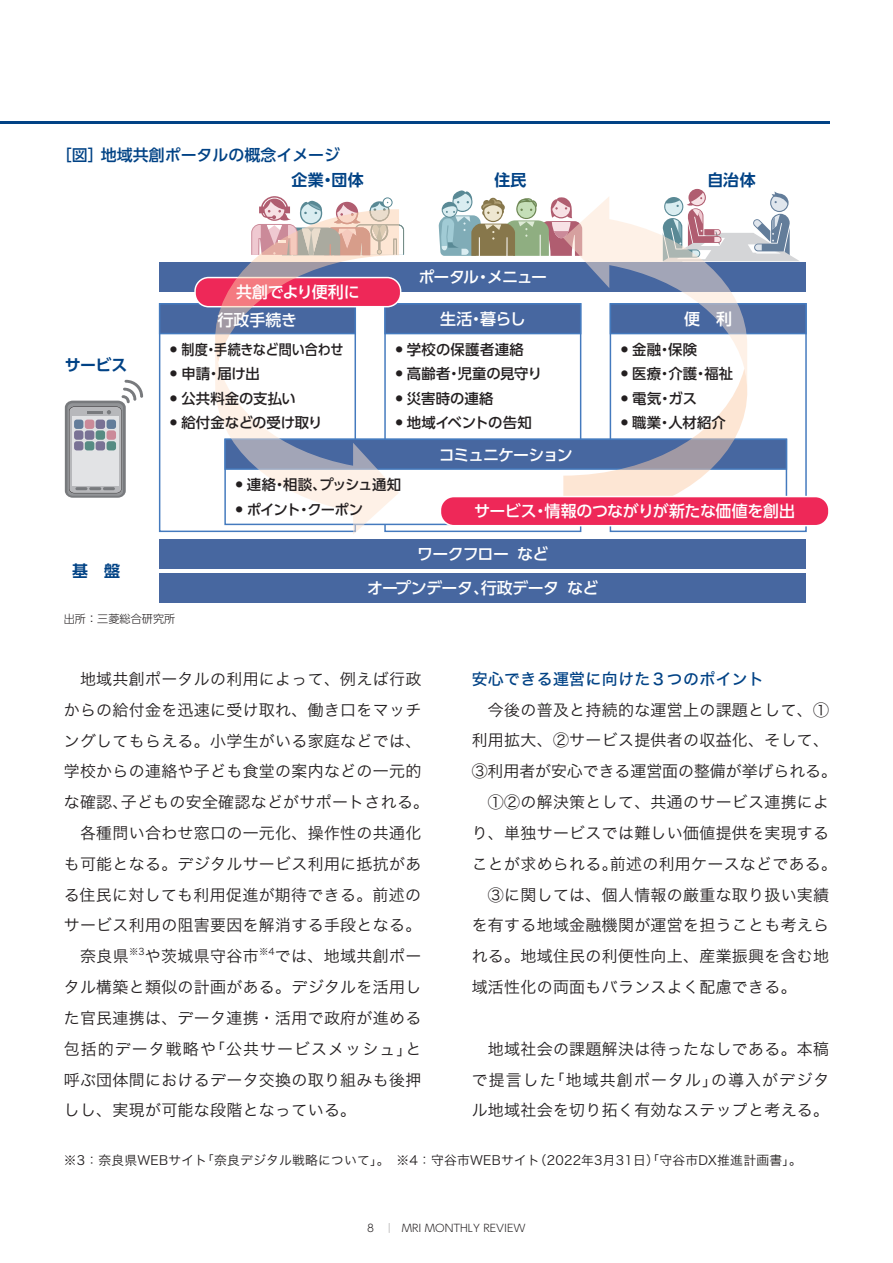
<style>
.page{position:relative;width:893px;height:1263px;background:#fff}
.page>*{position:absolute;margin:0;border:0;box-sizing:border-box;transform-origin:0 0}
.t1{font:15.9px/30.8px "Hira Kaku Std W3";letter-spacing:.02em;color:#231f20}
.t2{font:500 15.9px "UD Shin Go Pro";letter-spacing:-.035em;color:#fff}
.t3{font:15.9px "Hira Kaku Std W5";letter-spacing:.02em;color:#014285}
.t4{font:500 15.9px "UD Shin Go Pro";color:#014285}
.t5{font:700 15.9px "UD Shin Go Pro De";color:#014285}
.t6{font:500 15.9px "UD Shin Go Pro";letter-spacing:-.065em;color:#fff}
.t7{font:500 15.9px "UD Shin Go Pro";letter-spacing:-.07em;color:#fff}
.t8{font:500 14.4px "UD Shin Go Pro";color:#231f20}
.t9{font:500 14.4px "UD Shin Go Pro";color:#231f20;scale:.91 1}
.t10{font:500 14.4px "UD Shin Go Pro";letter-spacing:-.03em;color:#231f20}
.t11{font:500 14.4px "UD Shin Go Pro";letter-spacing:-.02em;color:#231f20}
.t12{font:500 14.4px "UD Shin Go Pro";letter-spacing:-.07em;color:#231f20}
.t13{font:500 14.4px "UD Shin Go Pro";letter-spacing:.02em;color:#231f20}
.t14{font:12.75px "Hira Kaku Std W3";letter-spacing:.02em;color:#231f20}
.t15{font:300 11.1px "UD Shin Go Pro";color:#231f20}
.t16{font:300 10.5px "UD Shin Go Pro";color:#231f20}
.t17{font:9.3px "Hira Kaku Std W3";color:#231f20}
.s1{font-family:"Axis Std";font-weight:200}
</style>
<div class="page">
<hr style="left:0;top:121px;width:829px;height:2px;background:#014285">
<div style="left:160px;top:262px;width:646px;height:29px;background:#4767a0"></div>
<div style="left:160px;top:573px;width:646px;height:30px;background:#4767a0"></div>
<div style="left:160px;top:539px;width:646px;height:30px;background:#4767a0"></div>
<div style="left:610px;top:304px;width:196px;height:30px;background:#4767a0"></div>
<div style="left:385px;top:304px;width:196px;height:30px;background:#4767a0"></div>
<div style="left:384px;top:303px;width:197px;height:31px;border:1px solid #447abe"></div>
<div style="left:225px;top:439px;width:561px;height:30px;background:#4767a0"></div>
<svg style="left:65px;top:196px;width:339px;height:338px"></svg>
<svg style="left:439px;top:189px;width:361px;height:307px"></svg>
<div style="left:440px;top:496px;width:389px;height:30px;border:3px solid #fff;border-radius:13px"></div>
<div style="left:441px;top:497px;width:387px;height:28px;background:#ee2858;border-radius:13px"></div>
<p class="t4" style="left:56px;top:142px;width:286px">［図］地域共創ポータルの概念イメージ</p>
<p class="t5" style="left:292px;top:167px;width:74px">企業・団体</p>
<p class="t5" style="left:494px;top:167px;width:34px">住民</p>
<p class="t5" style="left:707px;top:167px;width:50px">自治体</p>
<p class="t2" style="left:236px;top:279px;width:125px">共創でより便利に</p>
<p class="t6" style="left:419px;top:264px;width:130px">ポータル・メニュー</p>
<p class="t5" style="left:65px;top:352px;width:64px">サービス</p>
<p class="t5" style="left:72px;top:558px;width:49px">基　盤</p>
<p class="t2" style="left:218px;top:307px;width:81px">行政手続き</p>
<p class="t2" style="left:684px;top:306px;width:49px">便　利</p>
<p class="t2" style="left:440px;top:306px;width:87px">生活・暮らし</p>
<p class="t9" style="left:170px;top:338px;width:192px"><sup>●</sup> 制度・手続きなど問い合わせ</p>
<p class="t8" style="left:170px;top:362px;width:91px"><sup>●</sup> 申請・届け出</p>
<p class="t8" style="left:170px;top:386px;width:127px"><sup>●</sup> 公共料金の支払い</p>
<p class="t8" style="left:170px;top:411px;width:154px"><sup>●</sup> 給付金などの受け取り</p>
<p class="t13" style="left:396px;top:338px;width:130px"><sup>●</sup> 学校の保護者連絡</p>
<p class="t8" style="left:396px;top:362px;width:148px"><sup>●</sup> 高齢者・児童の見守り</p>
<p class="t8" style="left:396px;top:386px;width:99px"><sup>●</sup> 災害時の連絡</p>
<p class="t11" style="left:396px;top:411px;width:138px"><sup>●</sup> 地域イベントの告知</p>
<p class="t7" style="left:439px;top:442px;width:135px">コミュニケーション</p>
<p class="t8" style="left:621px;top:338px;width:78px"><sup>●</sup> 金融・保険</p>
<p class="t8" style="left:621px;top:362px;width:114px"><sup>●</sup> 医療・介護・福祉</p>
<p class="t8" style="left:621px;top:386px;width:78px"><sup>●</sup> 電気・ガス</p>
<p class="t8" style="left:621px;top:411px;width:106px"><sup>●</sup> 職業・人材紹介</p>
<p class="t10" style="left:236px;top:473px;width:167px"><sup>●</sup> 連絡・相談、プッシュ通知</p>
<p class="t12" style="left:236px;top:497px;width:129px"><sup>●</sup> ポイント・クーポン</p>
<p class="t2" style="left:474px;top:498px;width:322px">サービス・情報のつながりが新たな価値を創出</p>
<p class="t2" style="left:417px;top:541px;width:133px">ワークフローなど</p>
<p class="t2" style="left:367px;top:575px;width:233px">オープンデータ、行政データなど</p>
<p class="t15" style="left:64px;top:609px;width:113px">出所：三菱総合研究所</p>
<p class="t1" style="left:64px;top:663px;width:367px">　地域共創ポータルの利用によって、例えば行政からの給付金を迅速に受け取れ、働き口をマッチングしてもらえる。小学生がいる家庭などでは、学校からの連絡や子ども食堂の案内などの一元的な確認、子どもの安全確認などがサポートされる。　各種問い合わせ窓口の一元化、操作性の共通化も可能となる。デジタルサービス利用に抵抗がある住民に対しても利用促進が期待できる。前述のサービス利用の阻害要因を解消する手段となる。　奈良県</p>
<p class="t17" style="left:129px;top:944px;width:17px">※3</p>
<p class="t1" style="left:145px;top:941px;width:115px">や茨城県守谷市</p>
<p class="t17" style="left:259px;top:944px;width:17px">※4</p>
<p class="t1" style="left:64px;top:941px;width:359px;text-align:justify;text-indent:211px">では、地域共創ポータル構築と類似の計画がある。デジタルを活用した官民連携は、データ連携・活用で政府が進める包括的データ戦略や「公共サービスメッシュ」と呼ぶ団体間におけるデータ交換の取り組みも後押しし、実現が可能な段階となっている。</p>
<p class="t3" style="left:472px;top:667px;width:294px">安心できる運営に向けた３つのポイント</p>
<p class="t1" style="left:472px;top:694px;width:367px">　今後の普及と持続的な運営上の課題として、①利用拡大、②サービス提供者の収益化、そして、<br>③利用者が安心できる運営面の整備が挙げられる。　①②の解決策として、共通のサービス連携により、単独サービスでは難しい価値提供を実現することが求められる。前述の利用ケースなどである。　③に関しては、個人情報の厳重な取り扱い実績を有する地域金融機関が運営を担うことも考えられる。地域住民の利便性向上、産業振興を含む地域活性化の両面もバランスよく配慮できる。</p>
<p class="t1" style="left:472px;top:1033px;width:359px;text-align:justify">　地域社会の課題解決は待ったなしである。本稿で提言した「地域共創ポータル」の導入がデジタル地域社会を切り拓く有効なステップと考える。</p>
<p class="t14" style="left:64px;top:1150px;width:739px">※3：奈良県WEBサイト「奈良デジタル戦略について」。　※4：守谷市WEBサイト（2022年3月31日）「守谷市DX推進計画書」。</p>
<p class="t16" style="left:367px;top:1219px;width:160px">8 <span class="s1">｜</span> MRI MONTHLY REVIEW</p>
</div>
